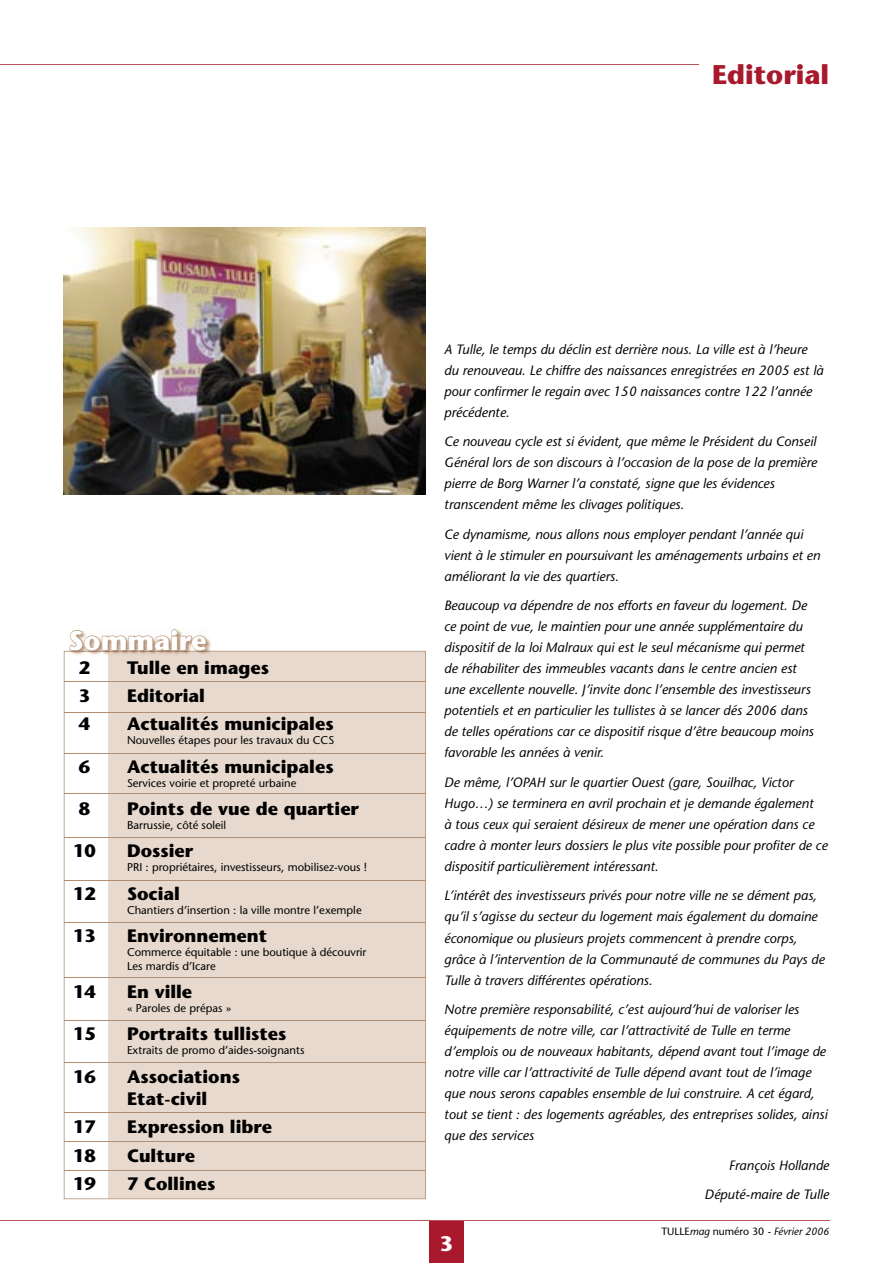
<style>
.page{position:relative;width:893px;height:1263px;background:#fff}
.page>*{position:absolute;margin:0;border:0;box-sizing:border-box;transform-origin:0 0}
.t1{font:700 27px "Stone Sans";color:#a9192d}
.t2{font:700 27px "Stone Sans";color:#fff}
.t3{font:700 21px "Stone Sans";color:#fff}
.t4{font:700 18px/22px "Stone Sans";color:#000}
.t5{font:italic 13.5px/21px "Stone Sans";color:#000}
.t6{font:11.25px/14px "Stone Sans";color:#000}
.t7{font:italic 10.5px "Stone Sans";color:#000}
.s1{font-style:normal}
</style>
<div class="page">
<hr style="left:0;top:64px;width:698px;height:1px;background:#bb5456">
<div style="left:429px;top:1220px;width:34px;height:43px;background:#a9192d"></div>
<svg style="left:64px;top:651px;width:362px;height:548px;background:#e9ddd2"></svg>
<img style="left:68px;top:628px;width:143px;height:28px">
<img style="left:109px;top:652px;width:102px;height:4px">
<img style="left:68px;top:651px;width:143px;height:1px">
<svg style="left:69px;top:629px;width:138px;height:22px"></svg>
<hr style="left:64px;top:681px;width:362px;height:1px;background:#b18e72">
<hr style="left:64px;top:712px;width:362px;height:1px;background:#b18e72">
<hr style="left:64px;top:753px;width:362px;height:1px;background:#b18e72">
<hr style="left:64px;top:793px;width:362px;height:1px;background:#b18e72">
<hr style="left:64px;top:837px;width:362px;height:1px;background:#b18e72">
<hr style="left:64px;top:880px;width:362px;height:1px;background:#b18e72">
<hr style="left:64px;top:922px;width:362px;height:1px;background:#b18e72">
<hr style="left:64px;top:977px;width:362px;height:1px;background:#b18e72">
<hr style="left:64px;top:1020px;width:362px;height:1px;background:#b18e72">
<hr style="left:64px;top:1062px;width:362px;height:1px;background:#b18e72">
<hr style="left:64px;top:1112px;width:362px;height:1px;background:#b18e72">
<hr style="left:64px;top:1141px;width:362px;height:1px;background:#b18e72">
<hr style="left:0;top:1220px;width:829px;height:1px;background:#bb5456">
<img style="left:64px;top:227px;width:362px;height:268px">
<hr style="left:64px;top:1170px;width:362px;height:1px;background:#b18e72">
<h1 class="t1" style="left:712px;top:58px;width:119px">Editorial</h1>
<h1 class="t2" style="left:69px;top:624px;width:140px">Sommaire</h1>
<h3 class="t4" style="left:79px;top:656px;width:13px">2</h3>
<h3 class="t4" style="left:127px;top:656px;width:144px">Tulle en images</h3>
<h3 class="t4" style="left:79px;top:685px;width:13px">3</h3>
<h3 class="t4" style="left:127px;top:685px;width:80px">Editorial</h3>
<h3 class="t4" style="left:79px;top:713px;width:13px">4</h3>
<h3 class="t4" style="left:127px;top:713px;width:208px">Actualités municipales</h3>
<p class="t6" style="left:127px;top:733px;width:209px">Nouvelles étapes pour les travaux du CCS</p>
<h3 class="t4" style="left:79px;top:755px;width:13px">6</h3>
<h3 class="t4" style="left:127px;top:755px;width:208px">Actualités municipales</h3>
<p class="t6" style="left:127px;top:776px;width:171px">Services voirie et propreté urbaine</p>
<h3 class="t4" style="left:79px;top:798px;width:13px">8</h3>
<h3 class="t4" style="left:127px;top:798px;width:233px">Points de vue de quartier</h3>
<p class="t6" style="left:127px;top:818px;width:101px">Barrussie, côté soleil</p>
<h3 class="t4" style="left:73px;top:840px;width:24px">10</h3>
<h3 class="t4" style="left:127px;top:840px;width:68px">Dossier</h3>
<p class="t6" style="left:127px;top:860px;width:242px">PRI : propriétaires, investisseurs, mobilisez-vous !</p>
<h3 class="t4" style="left:73px;top:882px;width:24px">12</h3>
<h3 class="t4" style="left:127px;top:882px;width:54px">Social</h3>
<p class="t6" style="left:127px;top:903px;width:236px">Chantiers d’insertion : la ville montre l’exemple</p>
<h3 class="t4" style="left:73px;top:925px;width:24px">13</h3>
<h3 class="t4" style="left:127px;top:925px;width:142px">Environnement</h3>
<p class="t6" style="left:127px;top:945px;width:241px">Commerce équitable : une boutique à découvrir<br>Les mardis d’Icare</p>
<h3 class="t4" style="left:73px;top:981px;width:24px">14</h3>
<h3 class="t4" style="left:127px;top:981px;width:67px">En ville</h3>
<p class="t6" style="left:127px;top:1001px;width:106px">« Paroles de prépas »</p>
<h3 class="t4" style="left:73px;top:1023px;width:24px">15</h3>
<h3 class="t4" style="left:127px;top:1023px;width:161px">Portraits tullistes</h3>
<p class="t6" style="left:127px;top:1043px;width:179px">Extraits de promo d’aides-soignants</p>
<h3 class="t4" style="left:73px;top:1065px;width:24px">16</h3>
<h3 class="t4" style="left:127px;top:1065px;width:114px">Associations<br>Etat-civil</h3>
<h3 class="t4" style="left:73px;top:1116px;width:24px">17</h3>
<h3 class="t4" style="left:127px;top:1116px;width:147px">Expression libre</h3>
<h3 class="t4" style="left:73px;top:1144px;width:24px">18</h3>
<h3 class="t4" style="left:127px;top:1144px;width:69px">Culture</h3>
<h3 class="t4" style="left:73px;top:1173px;width:24px">19</h3>
<h3 class="t4" style="left:127px;top:1173px;width:90px">7 Collines</h3>
<p class="t5" style="left:444px;top:338px;width:381px">A Tulle, le temps du déclin est derrière nous. La ville est à l’heure du renouveau. Le chiffre des naissances enregistrées en 2005 est là pour confirmer le regain avec 150 naissances contre 122 l’année précédente.</p>
<p class="t5" style="left:444px;top:431px;width:375px">Ce nouveau cycle est si évident, que même le Président du Conseil Général lors de son discours à l’occasion de la pose de la première pierre de Borg Warner l’a constaté, signe que les évidences transcendent même les clivages politiques.</p>
<p class="t5" style="left:444px;top:523px;width:378px">Ce dynamisme, nous allons nous employer pendant l’année qui vient à le stimuler en poursuivant les aménagements urbains et en améliorant la vie des quartiers.</p>
<p class="t5" style="left:444px;top:595px;width:371px">Beaucoup va dépendre de nos efforts en faveur du logement. De ce point de vue, le maintien pour une année supplémentaire du dispositif de la loi Malraux qui est le seul mécanisme qui permet de réhabiliter des immeubles vacants dans le centre ancien est une excellente nouvelle. J’invite donc l’ensemble des investisseurs potentiels et en particulier les tullistes à se lancer dés 2006 dans de telles opérations car ce dispositif risque d’être beaucoup moins favorable les années à venir.</p>
<p class="t5" style="left:444px;top:772px;width:385px">De même, l’OPAH sur le quartier Ouest (gare, Souilhac, Victor Hugo…) se terminera en avril prochain et je demande également<br>à tous ceux qui seraient désireux de mener une opération dans ce cadre à monter leurs dossiers le plus vite possible pour profiter de ce dispositif particulièrement intéressant.</p>
<p class="t5" style="left:444px;top:885px;width:382px">L’intérêt des investisseurs privés pour notre ville ne se dément pas, qu’il s’agisse du secteur du logement mais également du domaine économique ou plusieurs projets commencent à prendre corps, grâce à l’intervention de la Communauté de communes du Pays de Tulle à travers différentes opérations.</p>
<p class="t5" style="left:444px;top:999px;width:385px">Notre première responsabilité, c’est aujourd’hui de valoriser les équipements de notre ville, car l’attractivité de Tulle en terme d’emplois ou de nouveaux habitants, dépend avant tout l’image de notre ville car l’attractivité de Tulle dépend avant tout de l’image que nous serons capables ensemble de lui construire. A cet égard, tout se tient : des logements agréables, des entreprises solides, ainsi que des services</p>
<p class="t5" style="left:705px;top:1150px;width:126px;line-height:29.5px;text-align:right">François Hollande<br>Député-maire de Tulle</p>
<h2 class="t3" style="left:440px;top:1231px;width:15px">3</h2>
<p class="t7" style="left:661px;top:1225px;width:169px"><span class="s1">TULLE</span>mag <span class="s1">numéro 30</span> - Février 2006</p>
</div>
